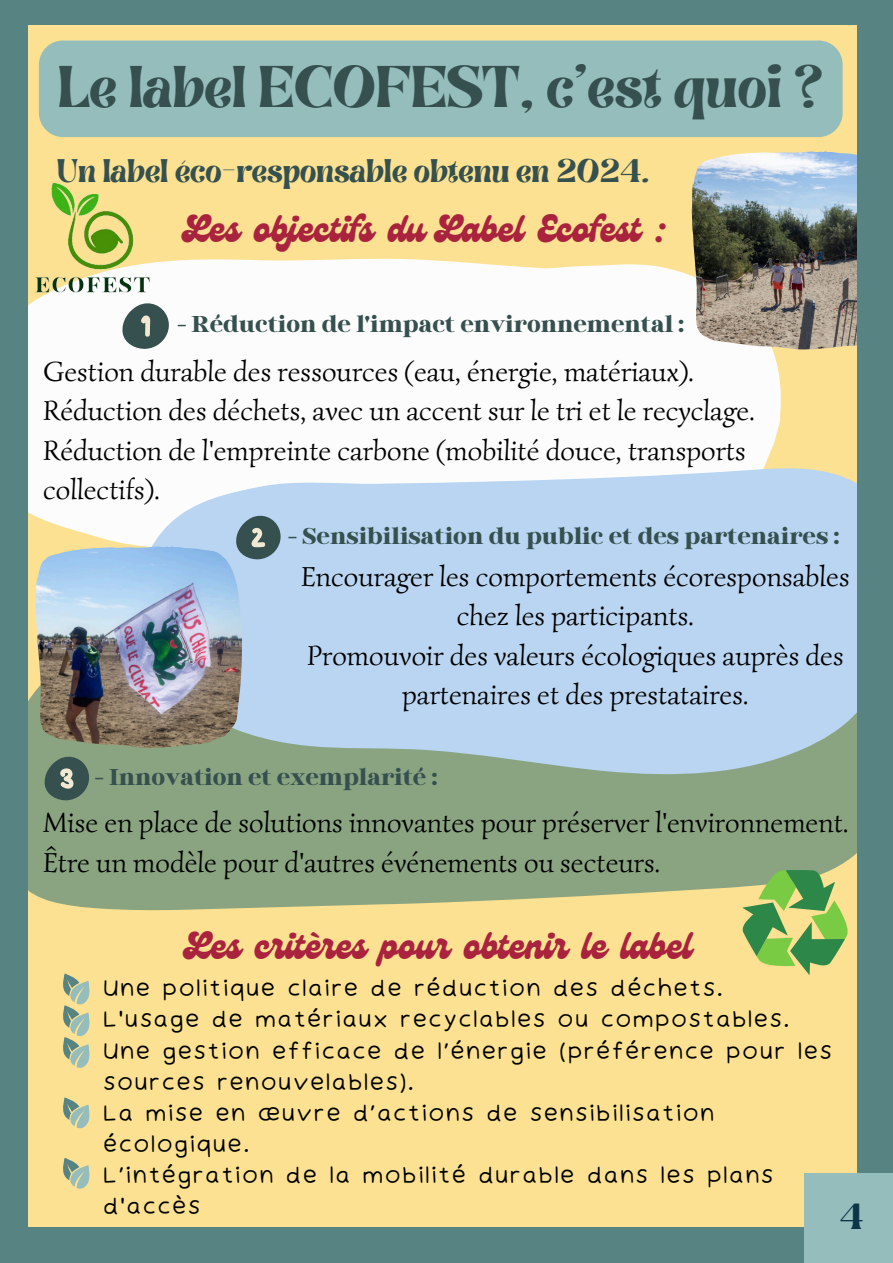
<style>
.page{position:relative;width:893px;height:1263px;background:#fbe191}
.page>*{position:absolute;margin:0;border:0;box-sizing:border-box;transform-origin:0 0}
.t1{font:47.25px "Brasika Display";color:#35504f}
.t2{font:37.5px "Genty";color:#aa233e}
.t3{font:29.25px "Brasika Display";color:#0c3549}
.t4{font:28.28px/39.4px "Simonetta";color:#000}
.t5{font:700 28.28px "Binggo Wood Display";color:#35504f}
.t6{font:26.33px "Brasika Display";color:#35504f}
.t7{font:22.35px/31.1px "Irene Florentina";color:#000}
</style>
<div class="page">
<div style="left:0;top:1227px;width:893px;height:36px;background:#578382"></div>
<div style="left:28px;top:258px;width:753px;height:287px;background:#fcfcfc"></div>
<div style="left:28px;top:604px;width:829px;height:306px;background:#8aa481"></div>
<svg style="left:135px;top:466px;width:722px;height:311px;background:#b9d3e8"></svg>
<img style="left:691px;top:151px;width:166px;height:198px">
<div style="left:857px;top:18px;width:36px;height:1215px;background:#578382"></div>
<div style="left:0;top:23px;width:28px;height:1215px;background:#578382"></div>
<div style="left:0;top:0;width:893px;height:24px;background:#578382"></div>
<div style="left:804px;top:1174px;width:89px;height:89px;background:#95bdbc"></div>
<img style="left:30px;top:183px;width:130px;height:118px">
<svg style="left:121px;top:300px;width:48px;height:49px;background:#7a8b89"></svg>
<svg style="left:235px;top:512px;width:46px;height:48px;background:#698288"></svg>
<svg style="left:43px;top:753px;width:46px;height:48px;background:#5f7769"></svg>
<svg style="left:63px;top:1158px;width:27px;height:31px"></svg>
<svg style="left:63px;top:1097px;width:27px;height:32px"></svg>
<svg style="left:63px;top:973px;width:27px;height:95px"></svg>
<svg style="left:740px;top:870px;width:111px;height:105px"></svg>
<img style="left:36px;top:546px;width:206px;height:202px">
<div style="left:39px;top:41px;width:803px;height:96px;background:#95bdbc;border-radius:24px"></div>
<p class="t1" style="left:58px;top:50px;width:766px">Le label ECOFEST, c’est quoi ?</p>
<h3 class="t6" style="left:57px;top:151px;width:594px">Un label éco-responsable obtenu en 2024.</h3>
<h4 class="t2" style="left:187px;top:207px;width:480px">Les objectifs du Label Ecofest :</h4>
<p class="t5" style="left:177px;top:310px;width:508px">- Réduction de l'impact environnemental :</p>
<h4 class="t4" style="left:43px;top:352px;width:713px">Gestion durable des ressources (eau, énergie, matériaux).<br>Réduction des déchets, avec un accent sur le tri et le recyclage.<br>Réduction de l'empreinte carbone (mobilité douce, transports collectifs).</h4>
<p class="t5" style="left:288px;top:522px;width:552px">- Sensibilisation du public et des partenaires :</p>
<h3 class="t4" style="left:301px;top:557px;width:550px;text-align:center">Encourager les comportements écoresponsables chez les participants.<br>Promouvoir des valeurs écologiques auprès des partenaires et des prestataires.</h3>
<h2 class="t5" style="left:95px;top:763px;width:344px">- Innovation et exemplarité :</h2>
<p class="t4" style="left:43px;top:803px;width:807px">Mise en place de solutions innovantes pour préserver l'environnement.<br>Être un modèle pour d'autres événements ou secteurs.</p>
<p class="t2" style="left:188px;top:924px;width:505px">Les critères pour obtenir le label</p>
<p class="t7" style="left:103px;top:973px;width:622px">Une politique claire de réduction des déchets.</p>
<p class="t7" style="left:103px;top:1004px;width:689px">L'usage de matériaux recyclables ou compostables.</p>
<p class="t7" style="left:103px;top:1035px;width:731px">Une gestion efficace de l’énergie (préférence pour les sources renouvelables).</p>
<h3 class="t7" style="left:103px;top:1097px;width:614px">La mise en œuvre d’actions de sensibilisation écologique.</h3>
<h4 class="t7" style="left:103px;top:1159px;width:673px">L’intégration de la mobilité durable dans les plans d'accès</h4>
<h4 class="t3" style="left:840px;top:1194px;width:25px">4</h4>
</div>
